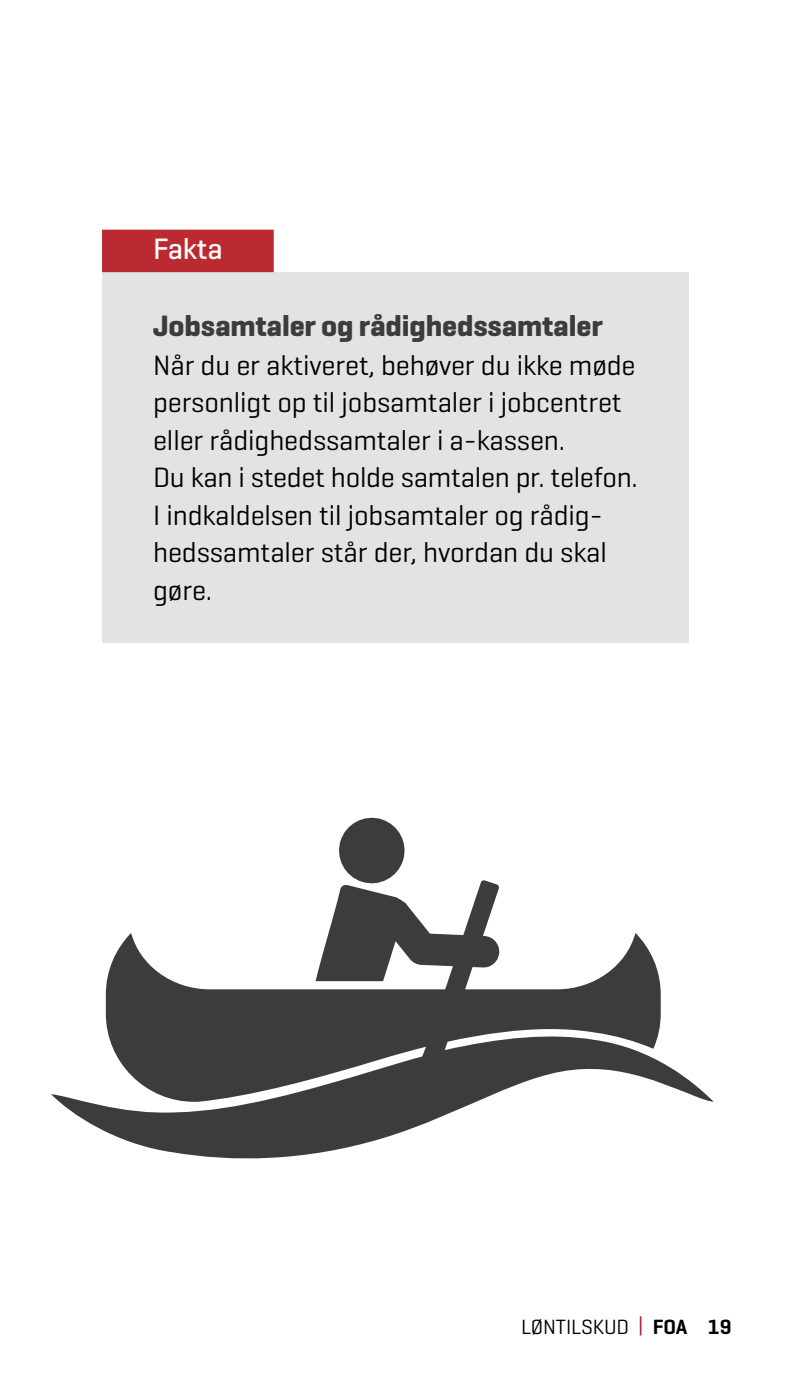
<style>
.page{position:relative;width:791px;height:1395px;background:#fff}
.page>*{position:absolute;margin:0;border:0;box-sizing:border-box;transform-origin:0 0}
.t1{font:700 30px "Geogrotesque";letter-spacing:-.005em;color:#3c3c3b}
.t2{font:500 30px "Geogrotesque";letter-spacing:-.005em;color:#fff}
.t3{font:28.5px/37.5px "Geogrotesque";letter-spacing:-.005em;color:#000}
.t4{font:21px "Geogrotesque";letter-spacing:-.005em;color:#000}
.s1{color:#ae1122}
.s2{font-weight:600}
</style>
<div class="page">
<div style="left:102px;top:272px;width:587px;height:370px;background:#e3e3e3"></div>
<div style="left:102px;top:230px;width:172px;height:42px;background:#ba2a30"></div>
<svg style="left:339px;top:817px;width:66px;height:63px"></svg>
<svg style="left:51px;top:880px;width:663px;height:279px"></svg>
<p class="t2" style="left:153px;top:230px;width:71px">Fakta</p>
<p class="t1" style="left:153px;top:307px;width:451px">Jobsamtaler og rådighedssamtaler</p>
<p class="t3" style="left:153px;top:345px;width:486px">Når du er aktiveret, behøver du ikke møde personligt op til jobsamtaler i jobcentret eller rådighedssamtaler i a-kassen.<br>Du kan i stedet holde samtalen pr. telefon.<br>I indkaldelsen til jobsamtaler og rådig&shy;hedssamtaler står der, hvordan du skal gøre.</p>
<p class="t4" style="left:521px;top:1314px;width:212px">LØNTILSKUD <span class="s1">|</span> <span class="s2">FOA 19</span></p>
</div>
